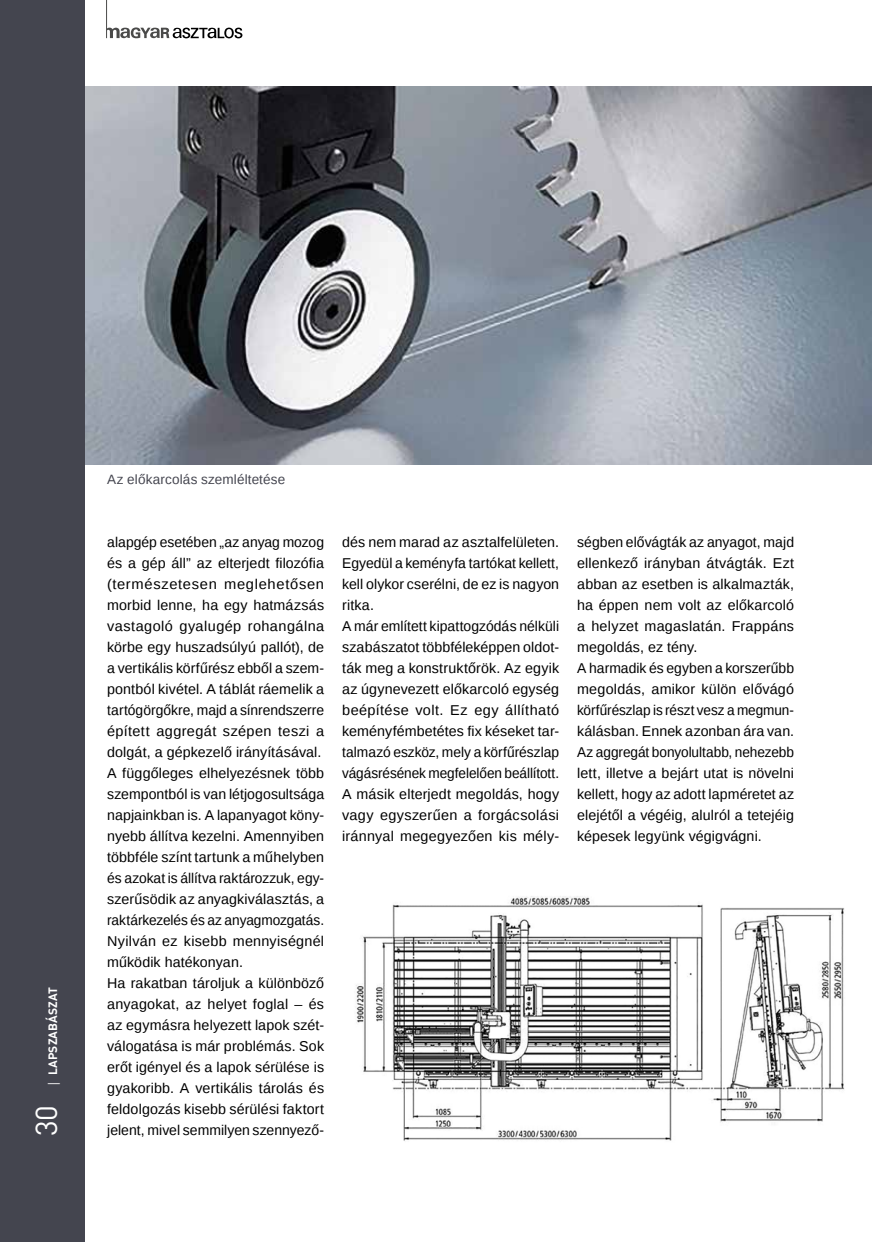
<style>
.page{position:relative;width:872px;height:1242px;background:#fff}
.page>*{position:absolute;margin:0;border:0;box-sizing:border-box;transform-origin:0 0}
.t1{font:30px "DIN Pro";color:#fff}
.t2{font:14.25px/21px "Liberation Sans";letter-spacing:.01em;color:#000}
.t3{font:13.5px "Liberation Sans";letter-spacing:.01em;color:#44454f}
.t4{font:700 12px "DIN Pro";letter-spacing:.01em;color:#fff}
.s1{font-family:"Open Sans";font-weight:400}
</style>
<div class="page">
<div style="left:0;top:0;width:85px;height:1242px;background:#44454f"></div>
<svg style="left:107px;top:27px;width:135px;height:11px"></svg>
<hr style="left:106px;top:0;width:1px;height:38px;background:#4a4a49">
<img style="left:86px;top:86px;width:786px;height:378px">
<img style="left:356px;top:896px;width:489px;height:245px">
<p class="t4" style="left:45px;top:1087px;width:102px;rotate:-90deg"><span class="s1">|</span> LAPSZABÁSZAT</p>
<h1 class="t1" style="left:26px;top:1136px;width:33px;rotate:-90deg">30</h1>
<p class="t3" style="left:107px;top:472px;width:179px">Az előkarcolás szemléltetése</p>
<p class="t2" style="left:107px;top:532px;width:218px">alapgép esetében „az anyag mozog és a gép áll” az elterjedt filozófia (természetesen meglehetősen morbid lenne, ha egy hatmázsás vastagoló gyalugép rohangálna körbe egy huszadsúlyú pallót), de a vertikális körfűrész ebből a szem&shy;pontból kivétel. A táblát ráemelik a tartógörgőkre, majd a sínrendszerre épített aggregát szépen teszi a dolgát, a gépkezelő irányításával.<br>A függőleges elhelyezésnek több szempontból is van létjogosultsága napjainkban is. A lapanyagot kön - nyebb állítva kezelni. Amennyiben többféle színt tartunk a műhelyben és azokat is állítva raktározzuk, egy&shy;szerűsödik az anyagkiválasztás, a raktárkezelés és az anyagmozgatás.<br>Nyilván ez kisebb mennyiségnél működik hatékonyan.<br>Ha rakatban tároljuk a különböző anyagokat, az helyet foglal – és az egymásra helyezett lapok szét&shy;válogatása is már problémás. Sok erőt igényel és a lapok sérülése is gyakoribb. A vertikális tárolás és feldolgozás kisebb sérülési faktort jelent, mivel semmilyen szennyező-</p>
<p class="t2" style="left:342px;top:532px;width:218px">dés nem marad az asztalfelületen.<br>Egyedül a keményfa tartókat kellett, kell olykor cserélni, de ez is nagyon ritka.<br>A már említett kipattogzódás nélküli szabászatot többféleképpen oldot&shy;ták meg a konstruktőrök. Az egyik az úgynevezett előkarcoló egység beépítése volt. Ez egy állítható keményfémbetétes fix késeket tar&shy;talmazó eszköz, mely a körfűrészlap vágásrésének megfelelően beállított.<br>A másik elterjedt megoldás, hogy vagy egyszerűen a forgácsolási iránnyal megegyezően kis mély-</p>
<p class="t2" style="left:577px;top:532px;width:218px">ségben elővágták az anyagot, majd ellenkező irányban átvágták. Ezt abban az esetben is alkalmazták, ha éppen nem volt az előkarcoló a helyzet magaslatán. Frappáns megoldás, ez tény.<br>A harmadik és egyben a korszerűbb megoldás, amikor külön elővágó körfűrészlap is részt vesz a megmun&shy;kálásban. Ennek azonban ára van.<br>Az aggregát bonyolultabb, nehezebb lett, illetve a bejárt utat is növelni kellett, hogy az adott lapméretet az elejétől a végéig, alulról a tetejéig képesek legyünk végigvágni.</p>
</div>
